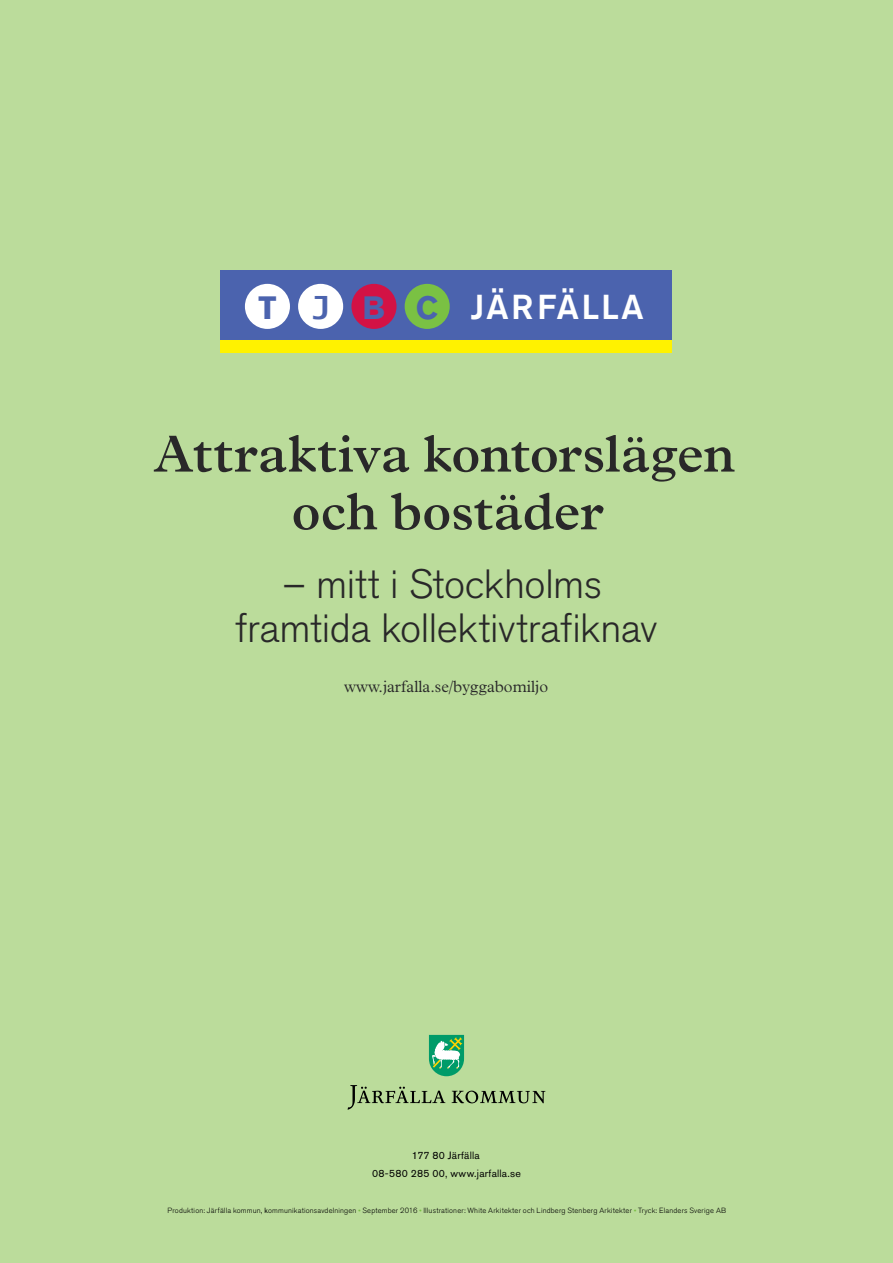
<style>
.page{position:relative;width:893px;height:1263px;background:#bbdc9b}
.page>*{position:absolute;margin:0;border:0;box-sizing:border-box;transform-origin:0 0}
.t1{font:600 52.5px/57.8px "Plantin Std";letter-spacing:-.005em;color:#292829;text-align:center}
.t2{font:300 40.5px/44.5px "Akzidenz Grotesk Std";letter-spacing:-.01em;color:#292829;text-align:center}
.t3{font:500 34.35px "Akzidenz Grotesk Std";letter-spacing:.07em;color:#fff}
.t4{font:300 16.5px "Plantin Std";color:#292829}
.t5{font:10.5px/18px "Akzidenz Grotesk Std";letter-spacing:.02em;color:#000;text-align:center}
.t6{font:300 7.5px "Akzidenz Grotesk Std";letter-spacing:.025em;color:#000}
.s1{font-weight:700;font-size:32.1px;color:#4b63ae}
.s2{font-family:"Lucida Sans Typewriter";font-weight:700;font-size:32.1px;color:#4b63ae}
.s3{font-weight:400}
.s4{font-family:"Plantin Std";color:#7ac143}
</style>
<div class="page">
<svg style="left:429px;top:1035px;width:35px;height:41px"></svg>
<svg style="left:348px;top:1085px;width:97px;height:25px"></svg>
<svg style="left:452px;top:1090px;width:93px;height:13px"></svg>
<div style="left:221px;top:270px;width:451px;height:70px;background:#4b63ae"></div>
<div style="left:245px;top:284px;width:45px;height:45px;background:#fff;border-radius:50%"></div>
<div style="left:351px;top:284px;width:46px;height:45px;background:#d31245;border-radius:50%"></div>
<div style="left:298px;top:284px;width:45px;height:45px;background:#fff;border-radius:50%"></div>
<div style="left:405px;top:284px;width:45px;height:45px;background:#7ac143;border-radius:50%"></div>
<div style="left:221px;top:340px;width:451px;height:13px;background:#fff200"></div>
<h3 class="t3" style="left:258px;top:286px;width:387px"><span class="s1">T</span> <span class="s2">J</span> <span class="s1">B C</span> JÄRFÄLLA</h3>
<h1 class="t1" style="left:153px;top:425px;width:583px">Attraktiva kontorslägen och bostäder</h1>
<h2 class="t2" style="left:235px;top:562px;width:424px">– mitt i Stockholms framtida kollektivtrafiknav</h2>
<h3 class="t4" style="left:344px;top:677px;width:205px">www.jarfalla.se/byggabomiljo</h3>
<h3 class="t5" style="left:372px;top:1146px;width:150px">177 80 Järfälla<br>08-580 285 00, www.jarfalla.se</h3>
<p class="t6" style="left:168px;top:1206px;width:560px">Produktion: Järfälla kommun<span class="s3">, k</span>ommunikationsavdelningen <span class="s4">•</span> September 2016 <span class="s4">•</span> Illustrationer: White Arkitekter och Lindberg Stenberg Arkitekter <span class="s4">•</span> Tryck: Elanders Sverige AB</p>
</div>
